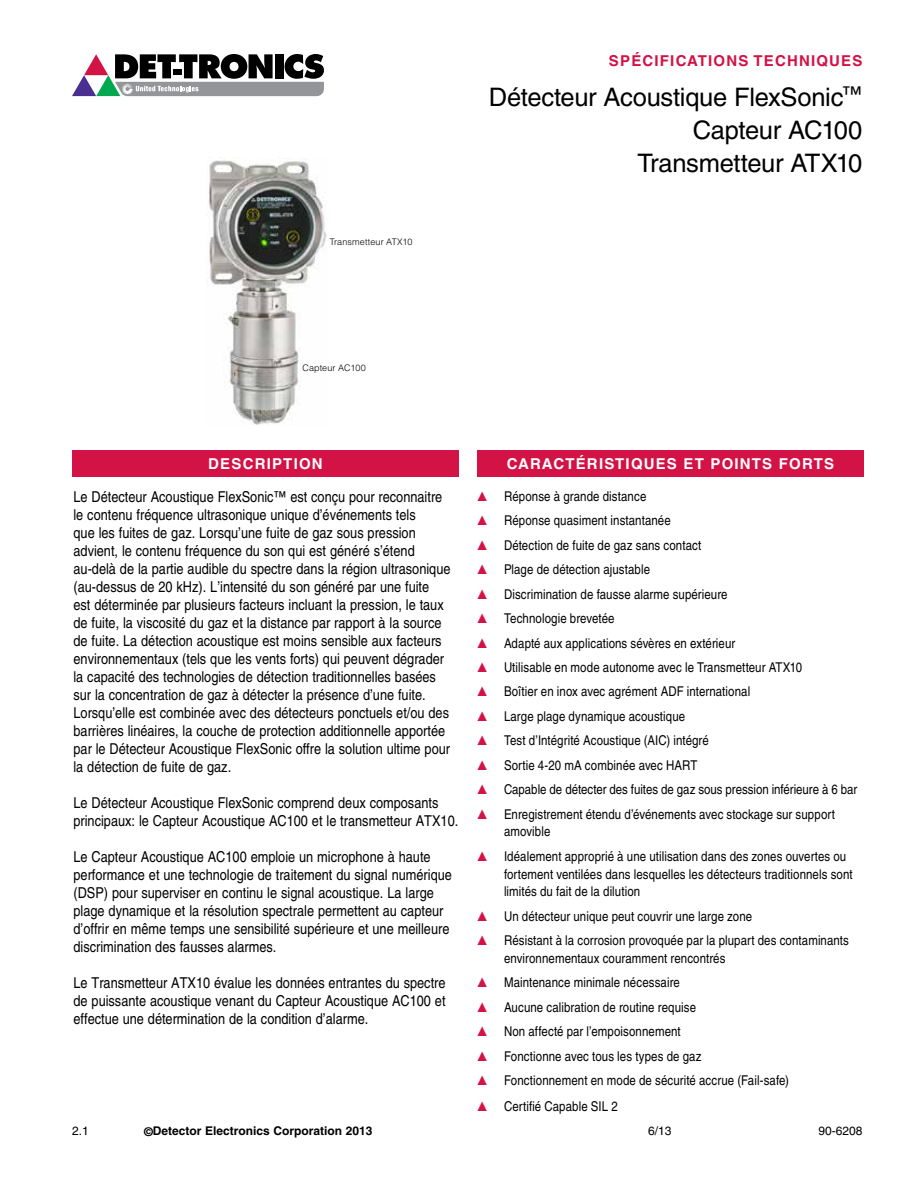
<style>
.page{position:relative;width:918px;height:1188px;background:#fff}
.page>*{position:absolute;margin:0;border:0;box-sizing:border-box;transform-origin:0 0}
.t1{font:25.5px/33px "Helvetica LT Std";letter-spacing:-.015em;color:#000;text-align:right}
.t2{font:15px/18px "Helvetica LT Std";color:#000;scale:.85 1}
.t3{font:700 15px "Helvetica LT Std";letter-spacing:.08em;color:#fff}
.t4{font:700 15px "Helvetica LT Std";letter-spacing:.08em;color:#d31245}
.t5{font:13.5px/17.7px "Helvetica LT Std";letter-spacing:.01em;color:#000;scale:.85 1}
.t6{font:700 12px "Helvetica LT Std";color:#000}
.t7{font:12px "Helvetica LT Std";color:#000}
.t8{font:300 9px "Helvetica LT Std";letter-spacing:.015em;color:#000}
.s1{color:#d31245}
</style>
<div class="page">
<img style="left:206px;top:158px;width:121px;height:267px">
<svg style="left:72px;top:54px;width:252px;height:42px"></svg>
<div style="left:72px;top:450px;width:387px;height:27px;background:#d31245"></div>
<div style="left:477px;top:450px;width:387px;height:27px;background:#d31245"></div>
<p class="t8" style="left:330px;top:236px;width:84px">Transmetteur ATX10</p>
<p class="t8" style="left:302px;top:362px;width:65px">Capteur AC100</p>
<p class="t4" style="left:609px;top:52px;width:255px">SPÉCIFICATIONS TECHNIQUES</p>
<h1 class="t1" style="left:489px;top:81px;width:375px">Détecteur Acoustique FlexSonic<sup>™<br></sup>Capteur AC100<br>Transmetteur ATX10</h1>
<p class="t3" style="left:208px;top:454px;width:116px">DESCRIPTION</p>
<p class="t3" style="left:507px;top:454px;width:329px">CARACTÉRISTIQUES ET POINTS FORTS</p>
<p class="t2" style="left:74px;top:488px;width:445px">Le Détecteur Acoustique FlexSonic™ est conçu pour reconnaitre le contenu fréquence ultrasonique unique d’événements tels<br>que les fuites de gaz. Lorsqu’une fuite de gaz sous pression advient, le contenu fréquence du son qui est généré s’étend au-delà de la partie audible du spectre dans la région ultrasonique (au-dessus de 20 kHz). L’intensité du son généré par une fuite<br>est déterminée par plusieurs facteurs incluant la pression, le taux de fuite, la viscosité du gaz et la distance par rapport à la source de fuite. La détection acoustique est moins sensible aux facteurs environnementaux (tels que les vents forts) qui peuvent dégrader la capacité des technologies de détection traditionnelles basées sur la concentration de gaz à détecter la présence d’une fuite.<br>Lorsqu’elle est combinée avec des détecteurs ponctuels et/ou des barrières linéaires, la couche de protection additionnelle apportée par le Détecteur Acoustique FlexSonic offre la solution ultime pour la détection de fuite de gaz.</p>
<p class="t2" style="left:74px;top:794px;width:454px">Le Détecteur Acoustique FlexSonic comprend deux composants principaux: le Capteur Acoustique AC100 et le transmetteur ATX10.</p>
<p class="t2" style="left:74px;top:848px;width:447px">Le Capteur Acoustique AC100 emploie un microphone à haute performance et une technologie de traitement du signal numérique (DSP) pour superviser en continu le signal acoustique. La large plage dynamique et la résolution spectrale permettent au capteur d’offrir en même temps une sensibilité supérieure et une meilleure discrimination des fausses alarmes.</p>
<p class="t2" style="left:74px;top:974px;width:439px;text-align:justify">Le Transmetteur ATX10 évalue les données entrantes du spectre de puissante acoustique venant du Capteur Acoustique AC100 et effectue une détermination de la condition d’alarme.</p>
<p class="t5" style="left:477px;top:487px;width:201px"><span class="s1">▲</span> Réponse à grande distance</p>
<p class="t5" style="left:477px;top:512px;width:230px"><span class="s1">▲</span> Réponse quasiment instantanée</p>
<p class="t5" style="left:477px;top:536px;width:265px"><span class="s1">▲</span> Détection de fuite de gaz sans contact</p>
<p class="t5" style="left:477px;top:561px;width:205px"><span class="s1">▲</span> Plage de détection ajustable</p>
<p class="t5" style="left:477px;top:585px;width:296px"><span class="s1">▲</span> Discrimination de fausse alarme supérieure</p>
<p class="t5" style="left:477px;top:609px;width:163px"><span class="s1">▲</span> Technologie brevetée</p>
<p class="t5" style="left:477px;top:634px;width:305px"><span class="s1">▲</span> Adapté aux applications sévères en extérieur</p>
<p class="t5" style="left:477px;top:658px;width:384px"><span class="s1">▲</span> Utilisable en mode autonome avec le Transmetteur ATX10</p>
<p class="t5" style="left:477px;top:683px;width:323px"><span class="s1">▲</span> Boîtier en inox avec agrément ADF international</p>
<p class="t5" style="left:477px;top:707px;width:246px"><span class="s1">▲</span> Large plage dynamique acoustique</p>
<p class="t5" style="left:477px;top:732px;width:274px"><span class="s1">▲</span> Test d’Intégrité Acoustique (AIC) intégré</p>
<p class="t5" style="left:477px;top:756px;width:261px"><span class="s1">▲</span> Sortie 4-20 mA combinée avec HART</p>
<p class="t5" style="left:477px;top:781px;width:449px"><span class="s1">▲</span> Capable de détecter des fuites de gaz sous pression inférieure à 6 bar</p>
<p class="t5" style="left:504px;top:805px;width:391px;text-indent:-27px"><span class="s1">▲</span> Enregistrement étendu d’événements avec stockage sur support amovible</p>
<p class="t5" style="left:504px;top:847px;width:412px;text-indent:-27px"><span class="s1">▲</span> Idéalement approprié à une utilisation dans des zones ouvertes ou fortement ventilées dans lesquelles les détecteurs traditionnels sont limités du fait de la dilution</p>
<p class="t5" style="left:477px;top:907px;width:325px"><span class="s1">▲</span> Un détecteur unique peut couvrir une large zone</p>
<p class="t5" style="left:504px;top:932px;width:407px;text-indent:-27px"><span class="s1">▲</span> Résistant à la corrosion provoquée par la plupart des contaminants environnementaux couramment rencontrés</p>
<p class="t5" style="left:477px;top:974px;width:240px"><span class="s1">▲</span> Maintenance minimale nécessaire</p>
<p class="t5" style="left:477px;top:998px;width:259px"><span class="s1">▲</span> Aucune calibration de routine requise</p>
<p class="t5" style="left:477px;top:1023px;width:241px"><span class="s1">▲</span> Non affecté par l’empoisonnement</p>
<p class="t5" style="left:477px;top:1047px;width:266px"><span class="s1">▲</span> Fonctionne avec tous les types de gaz</p>
<p class="t5" style="left:477px;top:1071px;width:368px"><span class="s1">▲</span> Fonctionnement en mode de sécurité accrue (Fail-safe)</p>
<p class="t5" style="left:477px;top:1098px;width:167px"><span class="s1">▲</span> Certifié Capable SIL 2</p>
<p class="t7" style="left:72px;top:1124px;width:18px">2.1</p>
<p class="t6" style="left:144px;top:1124px;width:230px">©Detector Electronics Corporation 2013</p>
<p class="t7" style="left:648px;top:1124px;width:25px">6/13</p>
<p class="t7" style="left:818px;top:1124px;width:46px">90-6208</p>
</div>
